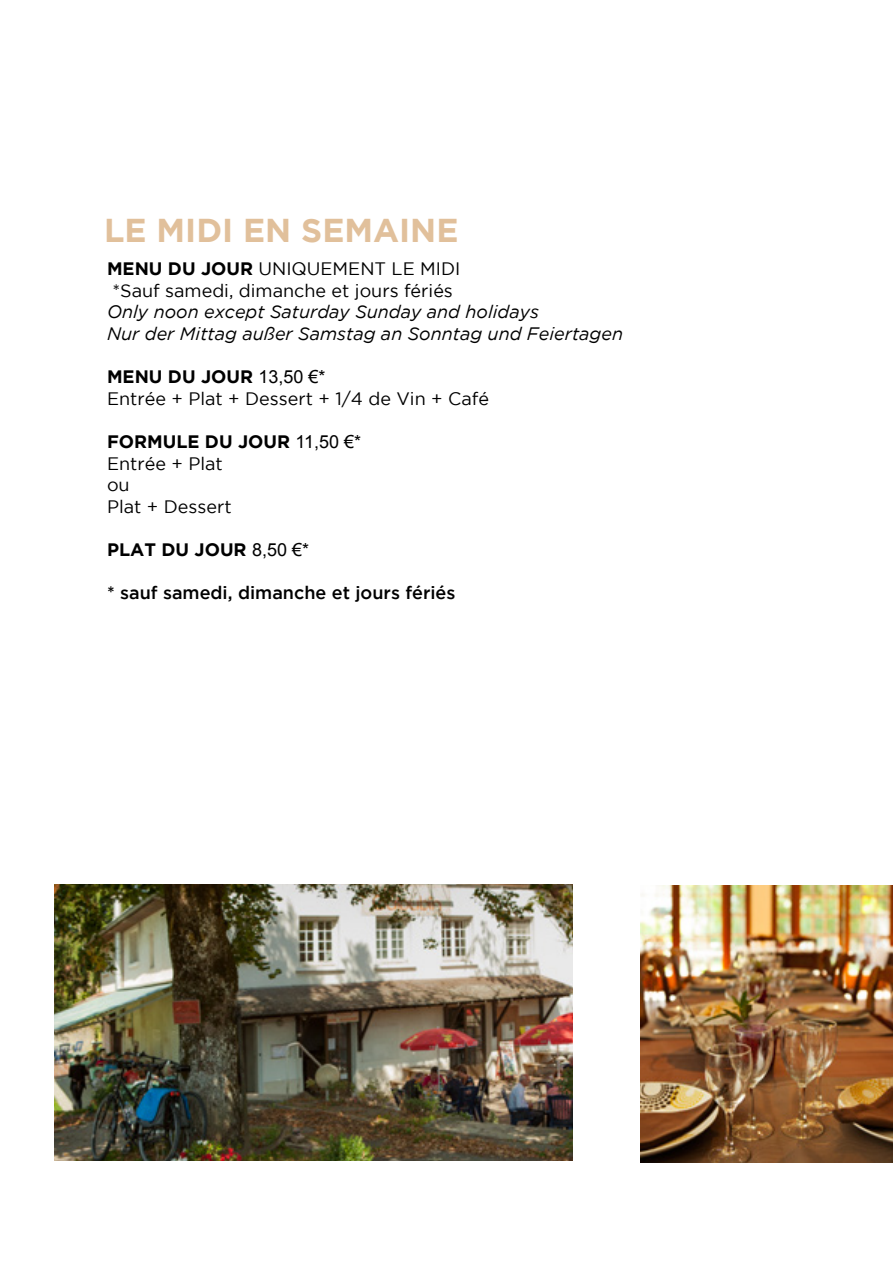
<style>
.page{position:relative;width:893px;height:1263px;background:#fff}
.page>*{position:absolute;margin:0;border:0;box-sizing:border-box;transform-origin:0 0}
.t1{font:700 33px "Gotham";color:#e1c09b}
.t2{font:18px "Gotham";color:#000}
.t3{font:italic 18px "Gotham";color:#000}
.t4{font:700 18px "Gotham";color:#000}
.t5{font:500 18px "Gotham";color:#000}
.s1{font-weight:700}
.s2{font-family:"Arial";font-weight:400}
</style>
<div class="page">
<img style="left:641px;top:885px;width:252px;height:277px">
<img style="left:54px;top:884px;width:519px;height:277px">
<p class="t1" style="left:104px;top:211px;width:356px">LE MIDI EN SEMAINE</p>
<p class="t2" style="left:107px;top:259px;width:355px"><span class="s1">MENU DU JOUR</span> UNIQUEMENT LE MIDI</p>
<p class="t2" style="left:112px;top:280px;width:342px">*Sauf samedi, dimanche et jours fériés</p>
<p class="t3" style="left:107px;top:302px;width:434px">Only noon except Saturday Sunday and holidays</p>
<p class="t3" style="left:107px;top:324px;width:518px">Nur der Mittag außer Samstag an Sonntag und Feiertagen</p>
<p class="t4" style="left:107px;top:366px;width:220px">MENU DU JOUR <span class="s2">13,50 €*</span></p>
<p class="t2" style="left:107px;top:388px;width:383px">Entrée + Plat + Dessert + 1/4 de Vin + Café</p>
<p class="t4" style="left:107px;top:431px;width:256px">FORMULE DU JOUR <span class="s2">11,50 €*</span></p>
<p class="t2" style="left:107px;top:453px;width:117px">Entrée + Plat</p>
<p class="t2" style="left:107px;top:475px;width:24px">ou</p>
<p class="t2" style="left:107px;top:496px;width:126px">Plat + Dessert</p>
<p class="t4" style="left:107px;top:539px;width:204px">PLAT DU JOUR <span class="s2">8,50 €*</span></p>
<p class="t5" style="left:107px;top:583px;width:350px">* sauf samedi, dimanche et jours fériés</p>
</div>
